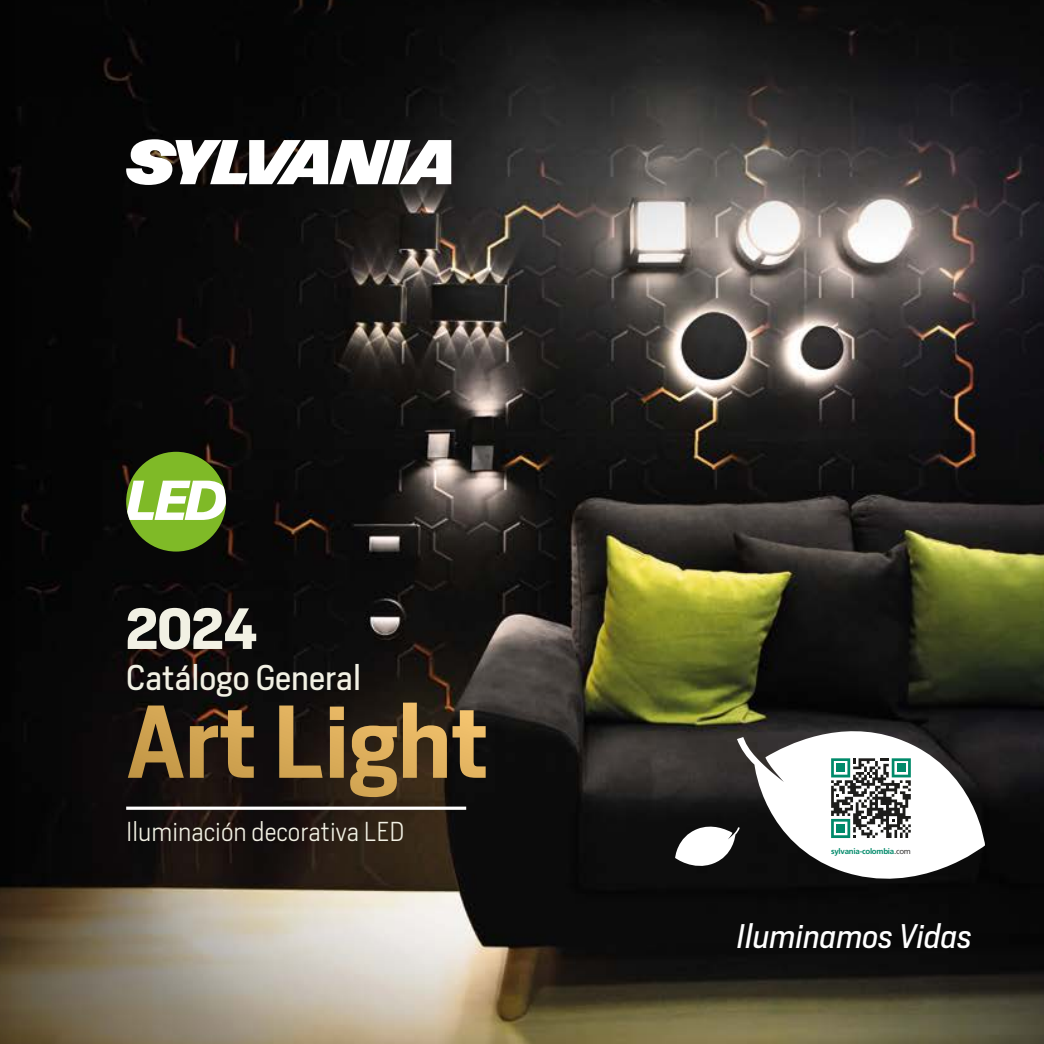
<style>
.page{position:relative;width:1044px;height:1044px;background:#fff}
.page>*{position:absolute;margin:0;border:0;box-sizing:border-box;transform-origin:0 0}
.t1{font:700 54.07px "Heron Sans";color:#f2f1e4}
.t2{font:33.43px "Heron Sans";color:#f2f1e4}
.t3{font:italic 31.85px "Heron Sans";color:#fff}
.t4{font:300 25.55px "Heron Sans";color:#f2f1e4}
.t5{font:700 7.88px "Frutiger LT Std";letter-spacing:-.03em;color:#008a6a}
.s1{font-weight:400;color:#3c3c3b}
</style>
<div class="page">
<img style="left:39px;top:0;width:1004px;height:1043px">
<svg style="left:0;top:0;width:39px;height:1043px;background:#100d0a"></svg>
<svg style="left:126px;top:139px;width:325px;height:46px"></svg>
<hr style="left:126px;top:806px;width:340px;height:3px;background:#fff">
<svg style="left:737px;top:718px;width:248px;height:180px"></svg>
<svg style="left:675px;top:823px;width:64px;height:48px"></svg>
<svg style="left:831px;top:758px;width:79px;height:80px"></svg>
<div style="left:836px;top:763px;width:8px;height:9px;background:#008a6a"></div>
<div style="left:897px;top:763px;width:8px;height:9px;background:#008a6a"></div>
<div style="left:836px;top:824px;width:8px;height:8px;background:#008a6a"></div>
<div style="left:126px;top:452px;width:100px;height:99px;background:#7fba27;border-radius:50%"></div>
<svg style="left:127px;top:480px;width:99px;height:40px"></svg>
<svg style="left:128px;top:705px;width:56px;height:72px;background:#6c542c"></svg>
<svg style="left:190px;top:710px;width:64px;height:67px;background:#765a30"></svg>
<svg style="left:279px;top:705px;width:43px;height:72px;background:#69522d"></svg>
<svg style="left:330px;top:706px;width:14px;height:71px"></svg>
<svg style="left:350px;top:725px;width:47px;height:72px;background:#a07d43"></svg>
<svg style="left:403px;top:702px;width:82px;height:75px;background:#876b3d"></svg>
<h1 class="t1" style="left:126px;top:593px;width:133px">2024</h1>
<h2 class="t2" style="left:126px;top:656px;width:236px">Catálogo General</h2>
<p class="t4" style="left:126px;top:815px;width:280px">Iluminación decorativa LED</p>
<p class="t5" style="left:831px;top:846px;width:81px">sylvania-colombia<span class="s1">.com</span></p>
<p class="t3" style="left:737px;top:916px;width:236px">Iluminamos Vidas</p>
</div>
